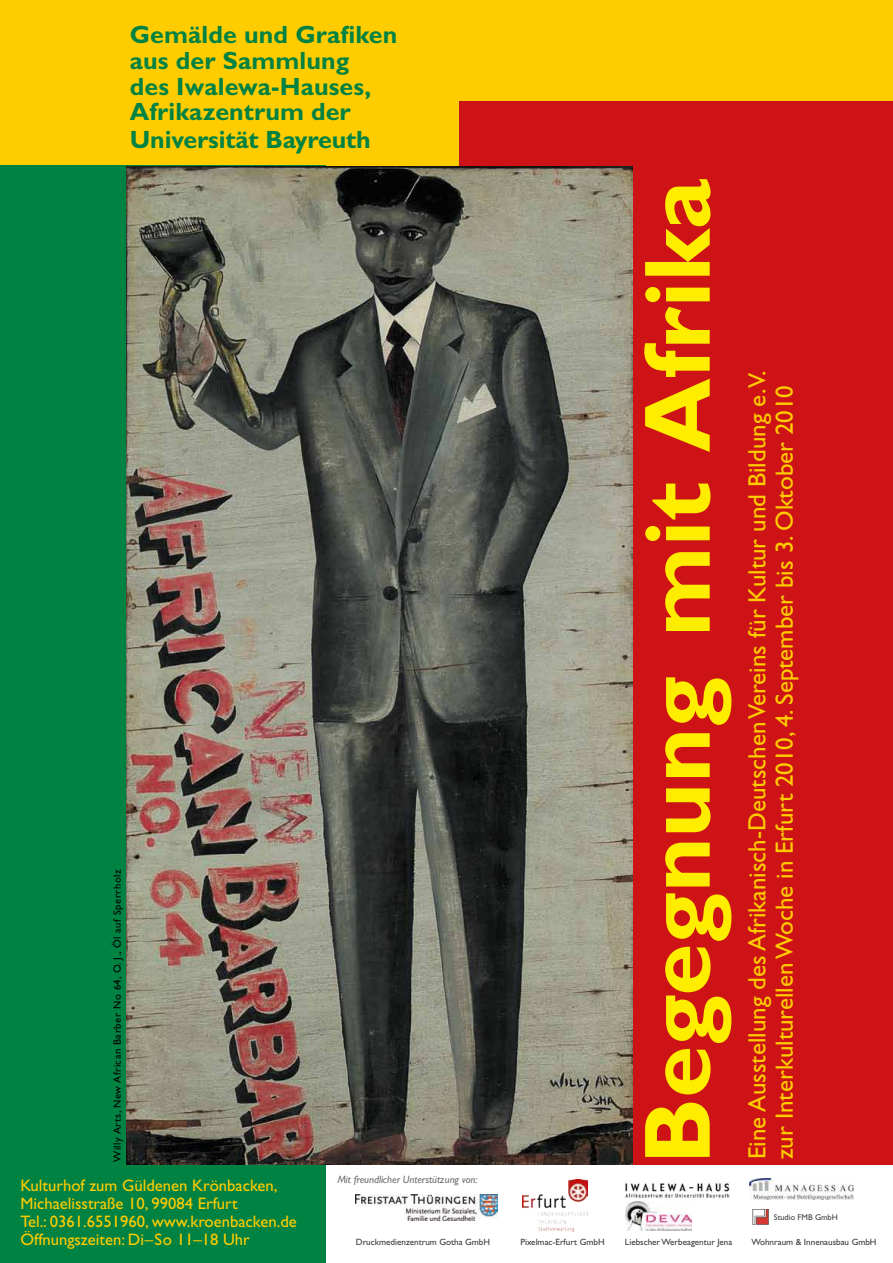
<style>
.page{position:relative;width:893px;height:1263px;background:#fff}
.page>*{position:absolute;margin:0;border:0;box-sizing:border-box;transform-origin:0 0}
.t1{font:700 94.65px "Gill Sans CE";color:#ffed00}
.t2{font:25.05px/27.3px "Gill Sans";color:#fc0}
.t3{font:700 25.05px/26.1px "Gill Sans";letter-spacing:.005em;color:#008243}
.t4{font:16.65px/18.1px "Gill Sans";color:#fc0}
.t5{font:10.65px "Gill Sans";letter-spacing:.05em;color:#000}
.t6{font:italic 10.65px "Gill Sans";letter-spacing:-.005em;color:#6f6f6e}
.t7{font:9.15px "Gill Sans";color:#3b3b3a}
.t8{font:8.4px "Gill Sans";color:#3e3e3d}
</style>
<div class="page">
<div style="left:0;top:0;width:893px;height:170px;background:#fc0"></div>
<div style="left:460px;top:101px;width:433px;height:1063px;background:#cd1316"></div>
<div style="left:0;top:165px;width:325px;height:1098px;background:#008243"></div>
<img style="left:126px;top:167px;width:507px;height:997px">
<img style="left:523px;top:1180px;width:64px;height:51px">
<img style="left:356px;top:1194px;width:141px;height:26px">
<img style="left:625px;top:1183px;width:105px;height:16px">
<img style="left:625px;top:1202px;width:66px;height:28px">
<img style="left:753px;top:1209px;width:15px;height:15px">
<img style="left:749px;top:1178px;width:105px;height:22px">
<p class="t3" style="left:130px;top:21px;width:269px">Gemälde und Grafiken aus der Sammlung<br>des Iwalewa-Hauses,<br>Afrikazentrum der<br>Universität Bayreuth</p>
<p class="t5" style="left:111px;top:1162px;width:294px;rotate:-90deg">Willy Arts, New African Barber No 64, O. J., Öl auf Sperrholz</p>
<h1 class="t1" style="left:622px;top:1164px;width:986px;rotate:-90deg">Begegnung mit Afrika</h1>
<p class="t2" style="left:744px;top:1159px;width:790px;rotate:-90deg">Eine Ausstellung des Afrikanisch-Deutschen Vereins für Kultur und Bildung e.V. zur Interkulturellen Woche in Erfurt 2010, 4. September bis 3. Oktober 2010</p>
<p class="t4" style="left:20px;top:1176px;width:278px">Kulturhof zum Güldenen Krönbacken, Michaelisstraße 10, 99084 Erfurt<br>Tel.: 0361.6551960, www.kroenbacken.de Öffnungszeiten: Di–So 11–18 Uhr</p>
<p class="t6" style="left:337px;top:1173px;width:142px">Mit freundlicher Unterstützung von:</p>
<p class="t8" style="left:774px;top:1213px;width:66px">Studio FMB GmbH</p>
<p class="t7" style="left:356px;top:1236px;width:136px">Druckmedienzentrum Gotha GmbH</p>
<p class="t7" style="left:520px;top:1236px;width:86px">Pixelmac-Erfurt GmbH</p>
<p class="t7" style="left:625px;top:1236px;width:109px">Liebscher Werbeagentur Jena</p>
<p class="t7" style="left:751px;top:1236px;width:127px">Wohnraum &amp; Innenausbau GmbH</p>
</div>
